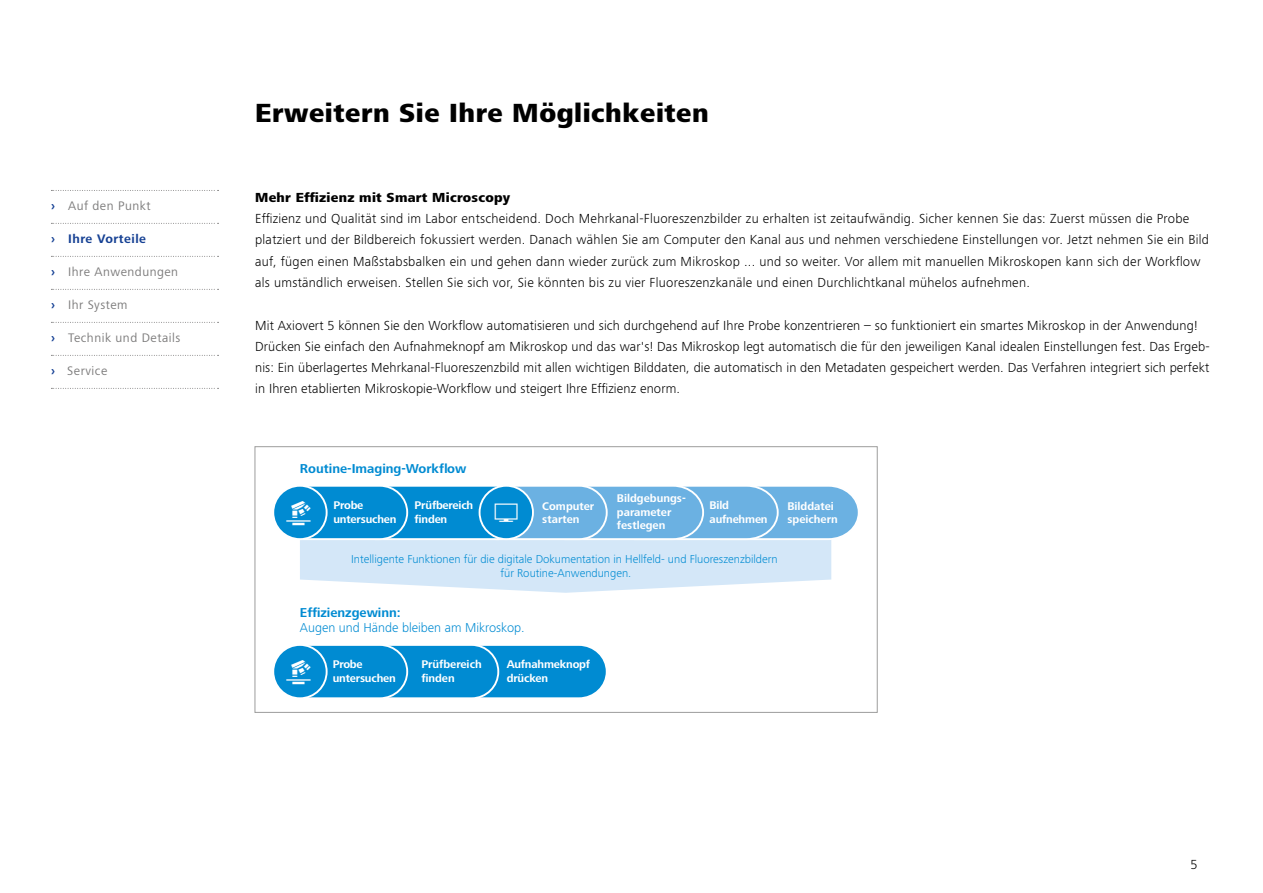
<style>
.page{position:relative;width:1263px;height:893px;background:#fff}
.page>*{position:absolute;margin:0;border:0;box-sizing:border-box;transform-origin:0 0}
.Headline_bold{font:800 27px "ZEISS Frutiger Next W1 G";letter-spacing:.02em;color:#000}
.Copy_Light{font:300 13.5px/21.3px "ZEISS Frutiger Next W1 G";letter-spacing:.01em;color:#000}
.Copy_Headline_bold{font:800 13.5px "ZEISS Frutiger Next W1 G";letter-spacing:.02em;color:#000}
.t1{font:300 13.2px/15.9px "ZEISS Frutiger Next W1 G";color:#008bd2}
.t2{font:700 13.2px "ZEISS Frutiger Next W1 G";color:#008bd2}
.t3{font:12.75px "ZEISS Frutiger Next W1 G";letter-spacing:.04em;color:#7c7b7b}
.t4{font:700 12.75px "ZEISS Frutiger Next W1 G";letter-spacing:.04em;color:#164194}
.t5{font:300 11.85px/14.1px "ZEISS Frutiger Next W1 G";color:#008bd2;text-align:center}
.t6{font:700 11.4px/13.8px "ZEISS Frutiger Next W1 G";letter-spacing:-.015em;color:#fff}
.s1{font-weight:700;color:#164194}
.s2{font-weight:700}
</style>
<div class="page">
<div style="left:255px;top:446px;width:622px;height:267px;border:1px solid #9d9d9c"></div>
<svg style="left:51px;top:190px;width:168px;height:1px"></svg>
<svg style="left:51px;top:223px;width:168px;height:1px"></svg>
<svg style="left:51px;top:256px;width:168px;height:1px"></svg>
<svg style="left:51px;top:289px;width:168px;height:1px"></svg>
<svg style="left:51px;top:322px;width:168px;height:1px"></svg>
<svg style="left:51px;top:355px;width:168px;height:1px"></svg>
<svg style="left:51px;top:388px;width:168px;height:1px"></svg>
<svg style="left:274px;top:486px;width:584px;height:107px;background:#95caeb"></svg>
<svg style="left:274px;top:645px;width:332px;height:53px;background:#1695d5"></svg>
<p class="t3" style="left:51px;top:197px;width:101px"><span class="s1">›</span> Auf den Punkt</p>
<p class="t4" style="left:51px;top:230px;width:97px">› Ihre Vorteile</p>
<p class="t3" style="left:51px;top:263px;width:129px"><span class="s1">›</span> Ihre Anwendungen</p>
<p class="t3" style="left:51px;top:296px;width:78px"><span class="s1">›</span> Ihr System</p>
<p class="t3" style="left:51px;top:329px;width:131px"><span class="s1">›</span> Technik und Details</p>
<p class="t3" style="left:51px;top:362px;width:58px"><span class="s1">›</span> Service</p>
<p class="Headline_bold" style="left:255px;top:93px;width:455px">Erweitern Sie Ihre Möglichkeiten</p>
<p class="Copy_Headline_bold" style="left:255px;top:187px;width:257px">Mehr Effizienz mit Smart Microscopy</p>
<p class="Copy_Light" style="left:255px;top:207px;width:955px">Effizienz und Qualität sind im Labor entscheidend. Doch Mehrkanal-Fluoreszenzbilder zu erhalten ist zeitaufwändig. Sicher kennen Sie das: Zuerst müssen die Probe platziert und der Bildbereich fokussiert werden. Danach wählen Sie am Computer den Kanal aus und nehmen verschiedene Einstellungen vor. Jetzt nehmen Sie ein Bild auf, fügen einen Maßstabsbalken ein und gehen dann wieder zurück zum Mikroskop ... und so weiter. Vor allem mit manuellen Mikroskopen kann sich der Workflow als umständlich erweisen. Stellen Sie sich vor, Sie könnten bis zu vier Fluoreszenzkanäle und einen Durchlichtkanal mühelos aufnehmen.</p>
<p class="Copy_Light" style="left:255px;top:314px;width:956px">Mit Axiovert 5 können Sie den Workflow automatisieren und sich durchgehend auf Ihre Probe konzentrieren – so funktioniert ein smartes Mikroskop in der Anwendung!<br>Drücken Sie einfach den Aufnahmeknopf am Mikroskop und das war's! Das Mikroskop legt automatisch die für den jeweiligen Kanal idealen Einstellungen fest. Das Ergeb&shy;nis: Ein überlagertes Mehrkanal-Fluoreszenzbild mit allen wichtigen Bilddaten, die automatisch in den Metadaten gespeichert werden. Das Verfahren integriert sich perfekt in Ihren etablierten Mikroskopie-Workflow und steigert Ihre Effizienz enorm.</p>
<p class="t2" style="left:300px;top:460px;width:168px">Routine-Imaging-Workflow</p>
<p class="t6" style="left:333px;top:498px;width:65px">Probe untersuchen</p>
<p class="t6" style="left:415px;top:498px;width:60px">Prüfbereich finden</p>
<p class="t6" style="left:542px;top:498px;width:54px">Computer starten</p>
<p class="t6" style="left:617px;top:491px;width:70px">Bildgebungs&shy;parameter festlegen</p>
<p class="t6" style="left:709px;top:498px;width:60px">Bild aufnehmen</p>
<p class="t5" style="left:351px;top:551px;width:428px">Intelligente Funktionen für die digitale Dokumentation in Hellfeld- und Fluoreszenzbildern für Routine-Anwendungen.</p>
<p class="t1" style="left:300px;top:603px;width:226px"><span class="s2">Effizienzgewinn:<br></span>Augen und Hände bleiben am Mikroskop.</p>
<p class="t6" style="left:333px;top:657px;width:65px">Probe untersuchen</p>
<p class="t6" style="left:421px;top:657px;width:62px">Prüfbereich finden</p>
<p class="t6" style="left:507px;top:657px;width:85px">Aufnahmeknopf drücken</p>
<p class="t6" style="left:787px;top:498px;width:52px">Bilddatei speichern</p>
<p class="Copy_Light" style="left:1190px;top:853px;width:9px">5</p>
</div>
